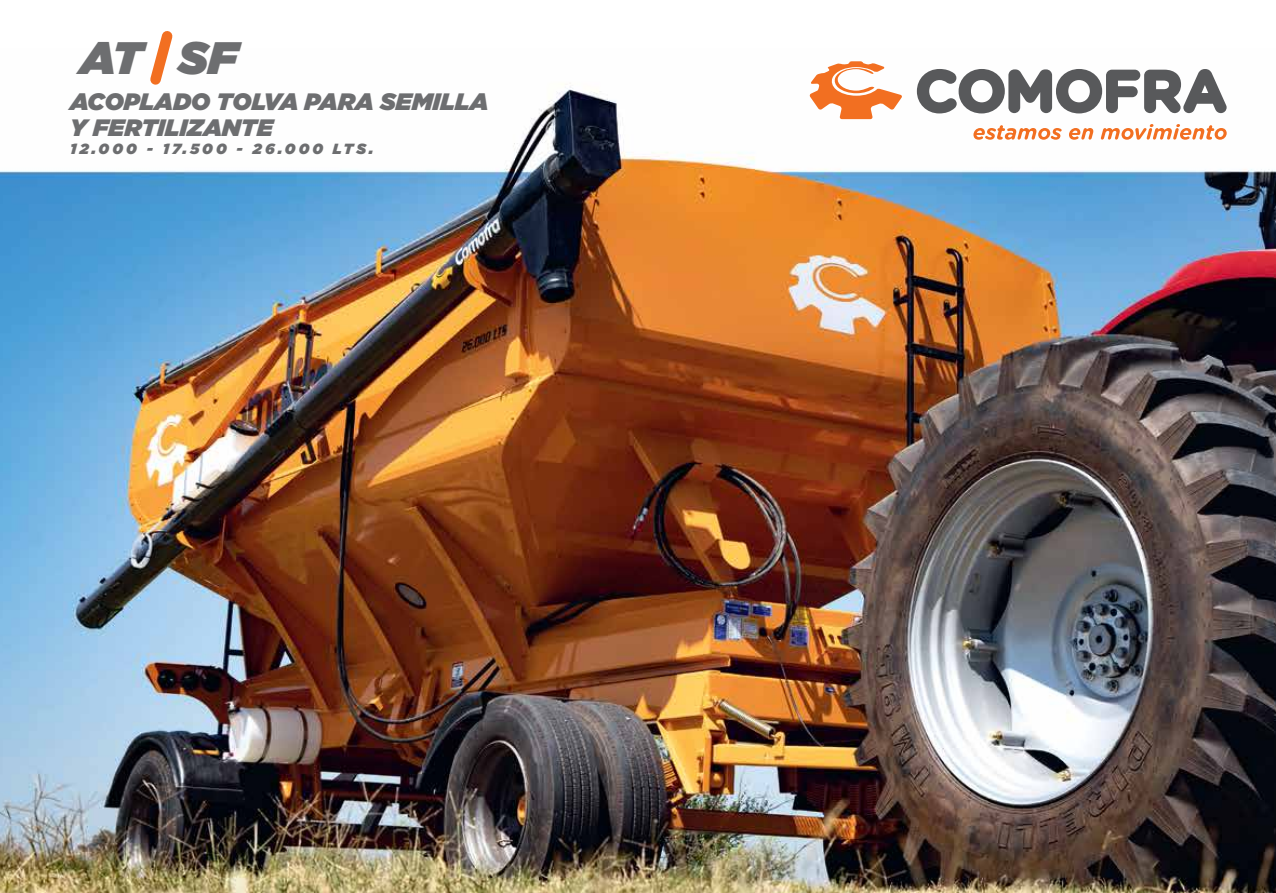
<style>
.page{position:relative;width:1276px;height:893px;background:#fff}
.page>*{position:absolute;margin:0;border:0;box-sizing:border-box;transform-origin:0 0}
.t1{font:italic 900 45.45px "Gotham";color:#6d6e70}
.t2{font:italic 900 23.7px/26.2px "Gotham";color:#6d6e70}
.t3{font:italic 900 14.7px "Gotham";letter-spacing:.2em;color:#6d6e70}
</style>
<div class="page">
<img style="left:0;top:83px;width:1276px;height:810px">
<svg style="left:973px;top:125px;width:88px;height:15px"></svg>
<svg style="left:1069px;top:128px;width:24px;height:12px"></svg>
<svg style="left:1100px;top:124px;width:126px;height:16px"></svg>
<svg style="left:809px;top:61px;width:93px;height:58px"></svg>
<svg style="left:917px;top:69px;width:309px;height:44px"></svg>
<svg style="left:143px;top:31px;width:37px;height:61px"></svg>
<h1 class="t1" style="left:80px;top:31px;width:159px">AT SF</h1>
<p class="t2" style="left:70px;top:88px;width:420px">ACOPLADO TOLVA PARA SEMILLA<br>Y FERTILIZANTE</p>
<p class="t3" style="left:70px;top:140px;width:305px">12.000 - 17.500 - 26.000 LTS.</p>
</div>
